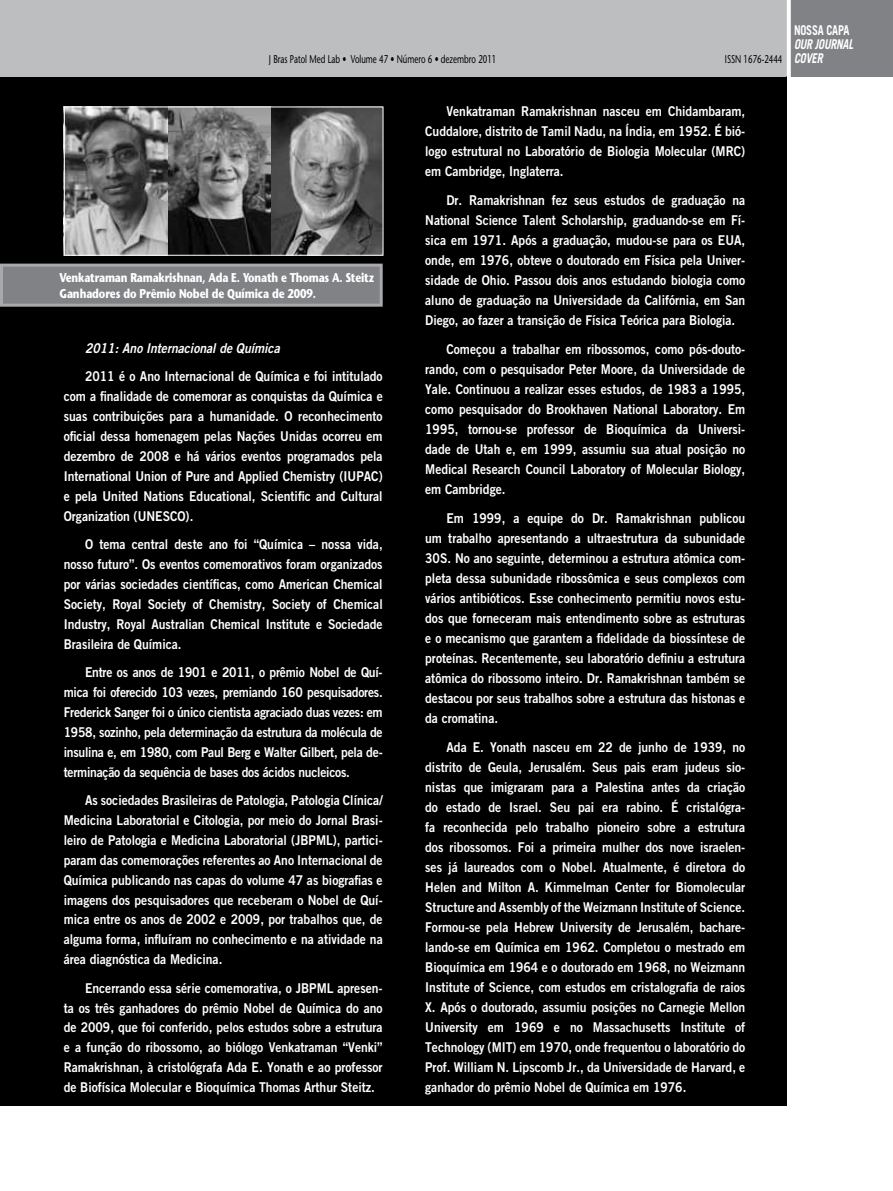
<style>
.page{position:relative;width:893px;height:1191px;background:#fff}
.page>*{position:absolute;margin:0;border:0;box-sizing:border-box;transform-origin:0 0}
.t1{font:13.5px/20.1px "Trade Gothic LT Std Bd 2";color:#fff;text-align:justify;scale:.9 1}
.t2{font:13.5px "Trade Gothic LT Std Bd 2 Obl";color:#fff;scale:.9 1}
.t3{font:italic 700 13.5px/14.2px "Trade Gothic LT Std";letter-spacing:-.02em;color:#fff;scale:.8 1}
.t4{font:700 13.5px "Trade Gothic LT Std";letter-spacing:-.02em;color:#fff;scale:.8 1}
.t5{font:700 12.75px/16.5px "Stone Sans Std";letter-spacing:-.02em;color:#fff;scale:.8 1}
.t6{font:500 11.25px "Stone Sans Std";color:#000;scale:.7 1}
</style>
<div class="page">
<div style="left:0;top:76px;width:787px;height:1030px;background:#000"></div>
<div style="left:791px;top:0;width:102px;height:77px;background:#808285"></div>
<div style="left:0;top:0;width:787px;height:77px;background:#bcbec0"></div>
<div style="left:2px;top:265px;width:379px;height:40px;background:#808285"></div>
<div style="left:0;top:264px;width:383px;height:43px;border:3px solid #a7a9ac"></div>
<img style="left:168px;top:106px;width:215px;height:148px">
<img style="left:64px;top:106px;width:104px;height:148px">
<div style="left:64px;top:107px;width:319px;height:149px;border:1px solid #fff"></div>
<p class="t6" style="left:269px;top:52px;width:326px">J Bras Patol Med Lab • Volume 47 • Número 6 • dezembro 2011</p>
<p class="t6" style="left:725px;top:52px;width:84px">ISSN 1676-2444</p>
<p class="t4" style="left:794px;top:21px;width:71px">NOSSA CAPA</p>
<p class="t3" style="left:794px;top:37px;width:75px">OUR JOURNAL<br>COVER</p>
<p class="t5" style="left:60px;top:269px;width:395px">Venkatraman Ramakrishnan, Ada E. Yonath e Thomas A. Steitz<br>Ganhadores do Prêmio Nobel de Química de 2009.</p>
<p class="t2" style="left:85px;top:340px;width:218px">2011: Ano Internacional de Química</p>
<p class="t1" style="left:64px;top:366px;width:356px;text-indent:21px">2011 é o Ano Internacional de Química e foi intitulado com a finalidade de comemorar as conquistas da Química e suas contribuições para a humanidade. O reconhecimento oficial dessa homenagem pelas Nações Unidas ocorreu em dezembro de 2008 e há vários eventos programados pela International Union of Pure and Applied Chemistry (IUPAC) e pela United Nations Educational, Scientific and Cultural Organization (UNESCO).</p>
<p class="t1" style="left:64px;top:534px;width:356px;text-indent:21px">O tema central deste ano foi “Química – nossa vida, nosso futuro”. Os eventos comemorativos foram organizados por várias sociedades científicas, como American Chemical Society, Royal Society of Chemistry, Society of Chemical Industry, Royal Australian Chemical Institute e Sociedade Brasileira de Química.</p>
<p class="t1" style="left:64px;top:662px;width:356px;text-indent:21px">Entre os anos de 1901 e 2011, o prêmio Nobel de Quí&shy;mica foi oferecido 103 vezes, premiando 160 pesquisadores.<br>Frederick Sanger foi o único cientista agraciado duas vezes: em 1958, sozinho, pela determinação da estrutura da molécula de insulina e, em 1980, com Paul Berg e Walter Gilbert, pela de&shy;terminação da sequência de bases dos ácidos nucleicos.</p>
<p class="t1" style="left:64px;top:790px;width:356px;text-indent:21px">As sociedades Brasileiras de Patologia, Patologia Clínica/ Medicina Laboratorial e Citologia, por meio do Jornal Brasi&shy;leiro de Patologia e Medicina Laboratorial (JBPML), partici&shy;param das comemorações referentes ao Ano Internacional de Química publicando nas capas do volume 47 as biografias e imagens dos pesquisadores que receberam o Nobel de Quí&shy;mica entre os anos de 2002 e 2009, por trabalhos que, de alguma forma, influíram no conhecimento e na atividade na área diagnóstica da Medicina.</p>
<p class="t1" style="left:64px;top:977px;width:356px;text-indent:21px">Encerrando essa série comemorativa, o JBPML apresen&shy;ta os três ganhadores do prêmio Nobel de Química do ano de 2009, que foi conferido, pelos estudos sobre a estrutura e a função do ribossomo, ao biólogo Venkatraman “Venki” Ramakrishnan, à cristológrafa Ada E. Yonath e ao professor de Biofísica Molecular e Bioquímica Thomas Arthur Steitz.</p>
<p class="t1" style="left:425px;top:101px;width:357px;text-indent:21px">Venkatraman Ramakrishnan nasceu em Chidambaram, Cuddalore, distrito de Tamil Nadu, na Índia, em 1952. É bió&shy;logo estrutural no Laboratório de Biologia Molecular (MRC) em Cambridge, Inglaterra.</p>
<p class="t1" style="left:425px;top:190px;width:357px;text-indent:21px">Dr. Ramakrishnan fez seus estudos de graduação na National Science Talent Scholarship, graduando-se em Fí&shy;sica em 1971. Após a graduação, mudou-se para os EUA, onde, em 1976, obteve o doutorado em Física pela Univer&shy;sidade de Ohio. Passou dois anos estudando biologia como aluno de graduação na Universidade da Califórnia, em San Diego, ao fazer a transição de Física Teórica para Biologia.</p>
<p class="t1" style="left:425px;top:338px;width:357px;text-indent:21px">Começou a trabalhar em ribossomos, como pós-douto&shy;rando, com o pesquisador Peter Moore, da Universidade de Yale. Continuou a realizar esses estudos, de 1983 a 1995, como pesquisador do Brookhaven National Laboratory. Em 1995, tornou-se professor de Bioquímica da Universi&shy;dade de Utah e, em 1999, assumiu sua atual posição no Medical Research Council Laboratory of Molecular Biology, em Cambridge.</p>
<p class="t1" style="left:425px;top:507px;width:357px;text-indent:21px">Em 1999, a equipe do Dr. Ramakrishnan publicou um trabalho apresentando a ultraestrutura da subunidade 30S. No ano seguinte, determinou a estrutura atômica com&shy;pleta dessa subunidade ribossômica e seus complexos com vários antibióticos. Esse conhecimento permitiu novos estu&shy;dos que forneceram mais entendimento sobre as estruturas e o mecanismo que garantem a fidelidade da biossíntese de proteínas. Recentemente, seu laboratório definiu a estrutura atômica do ribossomo inteiro. Dr. Ramakrishnan também se destacou por seus trabalhos sobre a estrutura das histonas e da cromatina.</p>
<p class="t1" style="left:425px;top:736px;width:357px;text-indent:21px">Ada E. Yonath nasceu em 22 de junho de 1939, no distrito de Geula, Jerusalém. Seus pais eram judeus sio&shy;nistas que imigraram para a Palestina antes da criação do estado de Israel. Seu pai era rabino. É cristalógra&shy;fa reconhecida pelo trabalho pioneiro sobre a estrutura dos ribossomos. Foi a primeira mulher dos nove israelen&shy;ses já laureados com o Nobel. Atualmente, é diretora do Helen and Milton A. Kimmelman Center for Biomolecular Structure and Assembly of the Weizmann Institute of Science.<br>Formou-se pela Hebrew University de Jerusalém, bachare&shy;lando-se em Química em 1962. Completou o mestrado em Bioquímica em 1964 e o doutorado em 1968, no Weizmann Institute of Science, com estudos em cristalografia de raios X. Após o doutorado, assumiu posições no Carnegie Mellon University em 1969 e no Massachusetts Institute of Technology (MIT) em 1970, onde frequentou o laboratório do Prof. William N. Lipscomb Jr., da Universidade de Harvard, e ganhador do prêmio Nobel de Química em 1976.</p>
</div>
